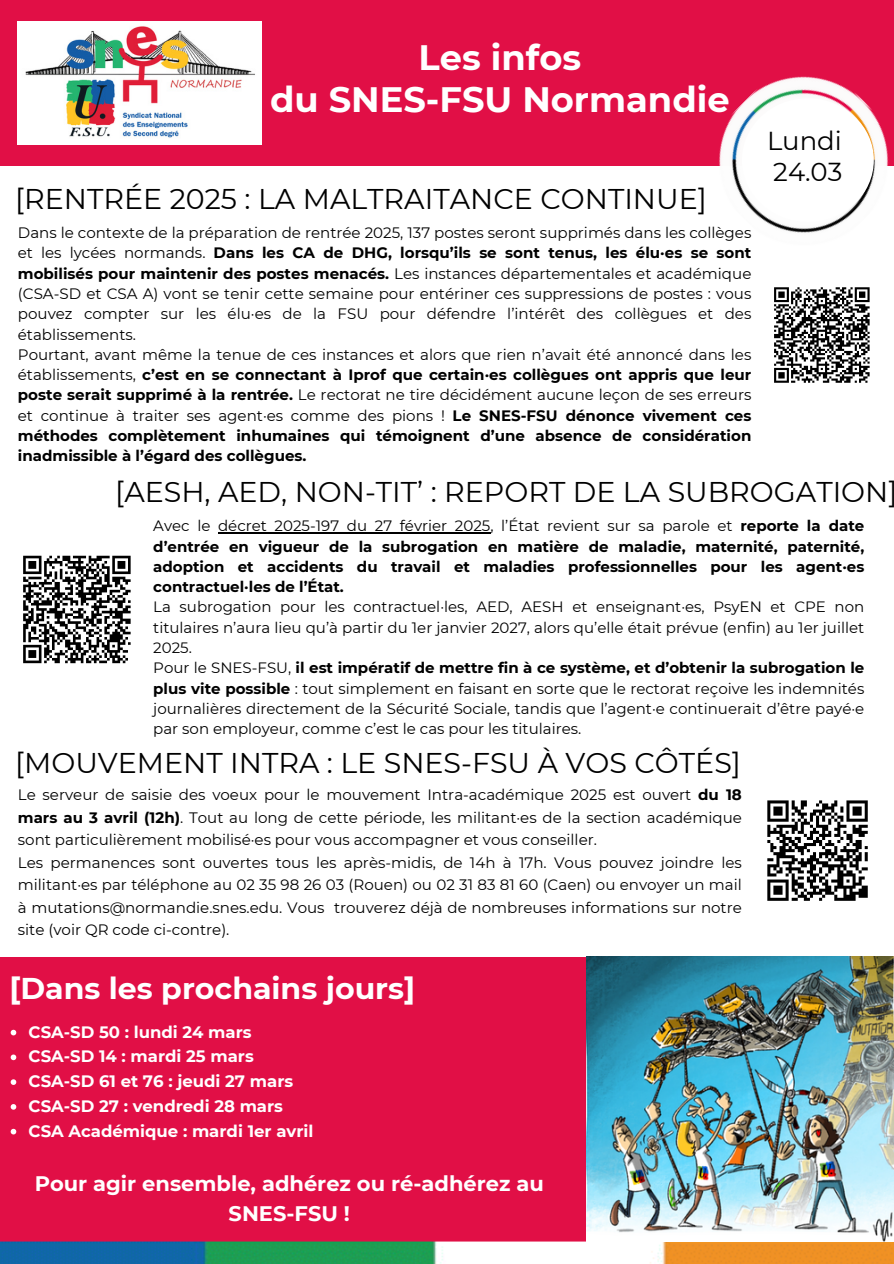
<style>
.page{position:relative;width:894px;height:1264px;background:#fff}
.page>*{position:absolute;margin:0;border:0;box-sizing:border-box;transform-origin:0 0}
.t1{font:700 35.25px/42.8px "Montserrat";color:#fff;text-align:center}
.t2{font:700 30px "Montserrat";color:#fff}
.t3{font:28.5px "Montserrat";color:#000}
.t4{font:25.95px/31.7px "Montserrat";color:#000}
.t5{font:700 21px/30.3px "Montserrat";color:#fff;text-align:center}
.t6{font:700 16.5px "Montserrat";color:#fff}
.t7{font:15px/20.2px "Montserrat";color:#000;text-align:justify}
.t8{font:700 15px/20.2px "Montserrat";color:#000;text-align:justify}
.s1{font-weight:700}
.s2{font-weight:400}
</style>
<div class="page">
<img style="left:0;top:957px;width:893px;height:306px">
<div style="left:1px;top:0;width:892px;height:165px;background:#e10f46"></div>
<img style="left:18px;top:22px;width:243px;height:122px">
<img style="left:685px;top:42px;width:208px;height:191px">
<div style="left:741px;top:98px;width:132px;height:124px;background:#fff;border-radius:50%"></div>
<svg style="left:23px;top:555px;width:108px;height:109px"></svg>
<svg style="left:767px;top:800px;width:101px;height:101px"></svg>
<svg style="left:774px;top:287px;width:96px;height:96px"></svg>
<img style="left:586px;top:956px;width:307px;height:285px">
<hr style="left:218px;top:532px;width:272px;height:1px;background:#000">
<svg style="left:11px;top:1029px;width:5px;height:6px"></svg>
<svg style="left:11px;top:1054px;width:5px;height:6px"></svg>
<svg style="left:11px;top:1079px;width:5px;height:5px"></svg>
<svg style="left:11px;top:1104px;width:5px;height:5px"></svg>
<svg style="left:11px;top:1128px;width:5px;height:6px"></svg>
<p class="t1" style="left:270px;top:36px;width:461px">Les infos<br>du SNES-FSU Normandie</p>
<p class="t3" style="left:15px;top:181px;width:693px">[RENTRÉE 2025 : LA MALTRAITANCE CONTINUE]</p>
<h2 class="t4" style="left:766px;top:125px;width:77px">Lundi<br>24.03</h2>
<p class="t7" style="left:18px;top:223px;width:734px">Dans le contexte de la préparation de rentrée 2025, 137 postes seront supprimés dans les collèges et les lycées normands. <span class="s1">Dans les CA de DHG, lorsqu’ils se sont tenus, les élu·es se sont mobilisés pour maintenir des postes menacés.</span> Les instances départementales et académique (CSA-SD et CSA A) vont se tenir cette semaine pour entériner ces suppressions de postes : vous pouvez compter sur les élu·es de la FSU pour défendre l’intérêt des collègues et des établissements.</p>
<p class="t8" style="left:18px;top:344px;width:734px"><span class="s2">Pourtant, avant même la tenue de ces instances et alors que rien n’avait été annoncé dans les établissements,</span> c’est en se connectant à Iprof que certain·es collègues ont appris que leur poste serait supprimé à la rentrée. <span class="s2">Le rectorat ne tire décidément aucune leçon de ses erreurs et continue à traiter ses agent·es comme des pions !</span> Le SNES-FSU dénonce vivement ces méthodes complètement inhumaines qui témoignent d’une absence de considération inadmissible à l’égard des collègues.</p>
<p class="t3" style="left:115px;top:474px;width:783px">[AESH, AED, NON-TIT’ : REPORT DE LA SUBROGATION]</p>
<p class="t8" style="left:153px;top:516px;width:712px"><span class="s2">Avec le décret 2025-197 du 27 février 2025, l’État revient sur sa parole et</span> reporte la date d’entrée en vigueur de la subrogation en matière de maladie, maternité, paternité, adoption et accidents du travail et maladies professionnelles pour les agent·es contractuel·les de l’État.</p>
<p class="t7" style="left:153px;top:597px;width:712px">La subrogation pour les contractuel·les, AED, AESH et enseignant·es, PsyEN et CPE non titulaires n’aura lieu qu’à partir du 1er janvier 2027, alors qu’elle était prévue (enfin) au 1er juillet 2025.</p>
<h1 class="t7" style="left:153px;top:657px;width:712px">Pour le SNES-FSU, <span class="s1">il est impératif de mettre fin à ce système, et d’obtenir la subrogation le plus vite possible</span> : tout simplement en faisant en sorte que le rectorat reçoive les indemnités journalières directement de la Sécurité Sociale, tandis que l’agent·e continuerait d’être payé·e par son employeur, comme c’est le cas pour les titulaires.</h1>
<p class="t3" style="left:15px;top:745px;width:727px">[MOUVEMENT INTRA : LE SNES-FSU À VOS CÔTÉS]</p>
<h2 class="t7" style="left:18px;top:783px;width:725px;line-height:22.5px">Le serveur de saisie des voeux pour le mouvement Intra-académique 2025 est ouvert <span class="s1">du 18 mars au 3 avril (12h)</span>. Tout au long de cette période, les militant·es de la section académique sont particulièrement mobilisé·es pour vous accompagner et vous conseiller.</h2>
<p class="t7" style="left:18px;top:851px;width:725px;line-height:22.5px">Les permanences sont ouvertes tous les après-midis, de 14h à 17h. Vous pouvez joindre les militant·es par téléphone au 02 35 98 26 03 (Rouen) ou 02 31 83 81 60 (Caen) ou envoyer un mail à mutations@normandie.snes.edu. Vous trouverez déjà de nombreuses informations sur notre site (voir QR code ci-contre).</p>
<h4 class="t2" style="left:9px;top:970px;width:407px">[Dans les prochains jours]</h4>
<p class="t6" style="left:29px;top:1021px;width:224px">CSA-SD 50 : lundi 24 mars</p>
<p class="t6" style="left:29px;top:1046px;width:227px">CSA-SD 14 : mardi 25 mars</p>
<h2 class="t6" style="left:29px;top:1071px;width:266px">CSA-SD 61 et 76 : jeudi 27 mars</h2>
<p class="t6" style="left:29px;top:1095px;width:256px">CSA-SD 27 : vendredi 28 mars</p>
<p class="t6" style="left:29px;top:1120px;width:286px">CSA Académique : mardi 1er avril</p>
<p class="t5" style="left:35px;top:1167px;width:510px">Pour agir ensemble, adhérez ou ré-adhérez au<br>SNES-FSU !</p>
</div>
